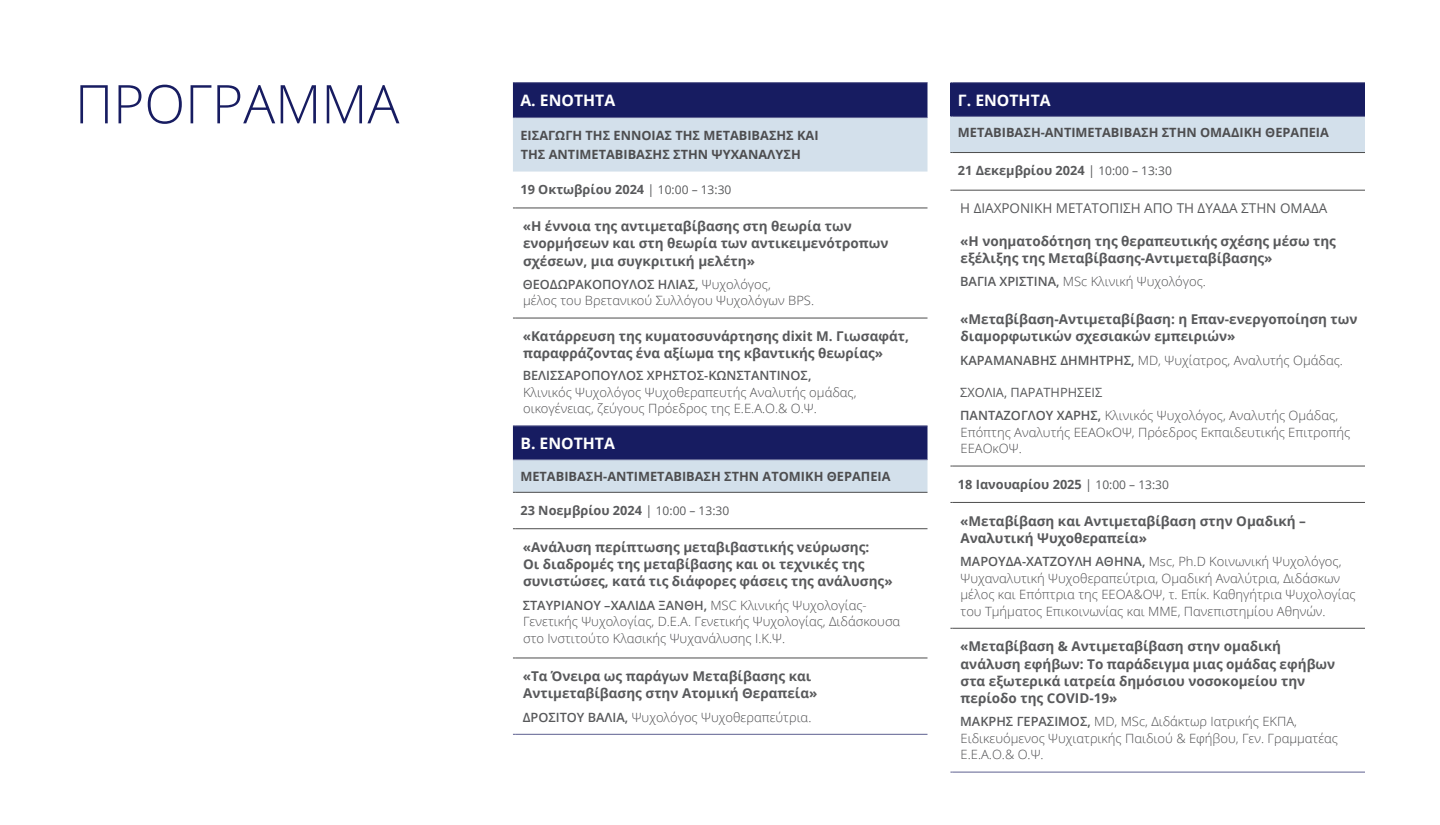
<style>
.page{position:relative;width:1440px;height:825px;background:#fff}
.page>*{position:absolute;margin:0;border:0;box-sizing:border-box;transform-origin:0 0}
.t1{font:300 53.4px "Open Sans";color:#171c61}
.t2{font:700 15.75px "Open Sans";color:#fff}
.t3{font:700 13.5px/17.2px "Open Sans";color:#58595b}
.t4{font:13.5px "Open Sans";color:#58595b}
.t5{font:300 12.75px/16.5px "Open Sans";color:#4d4d4f}
.t6{font:700 12.75px/18.8px "Open Sans";color:#4d4d4f}
.t7{font:700 12.75px "Open Sans";color:#58595b}
.t8{font:600 12.75px "Open Sans";color:#58595b}
.s1{font-weight:400}
.s2{font-weight:400;font-size:12px}
.s3{font-weight:600;color:#58595b}
.s4{font-weight:400;color:#58595b}
</style>
<div class="page">
<div style="left:513px;top:83px;width:415px;height:34px;background:#171c61"></div>
<svg style="left:513px;top:118px;width:415px;height:374px"></svg>
<hr style="left:515px;top:208px;width:413px;height:1px;background:#4d4d4d">
<hr style="left:515px;top:318px;width:413px;height:1px;background:#4d4d4d">
<hr style="left:515px;top:529px;width:413px;height:1px;background:#4d4d4d">
<hr style="left:515px;top:658px;width:413px;height:1px;background:#4d4d4d">
<hr style="left:515px;top:492px;width:413px;height:1px;background:#4d4d4d">
<hr style="left:515px;top:82px;width:413px;height:1px;background:#5d6090">
<hr style="left:515px;top:117px;width:413px;height:1px;background:#5d6090">
<hr style="left:515px;top:426px;width:413px;height:1px;background:#5d6090">
<hr style="left:515px;top:460px;width:413px;height:1px;background:#5d6090">
<hr style="left:515px;top:734px;width:413px;height:1px;background:#5d6090">
<div style="left:950px;top:83px;width:415px;height:33px;background:#171c61"></div>
<div style="left:950px;top:116px;width:415px;height:37px;background:#d3e0eb"></div>
<hr style="left:953px;top:502px;width:412px;height:1px;background:#4d4d4d">
<hr style="left:953px;top:628px;width:412px;height:1px;background:#4d4d4d">
<hr style="left:953px;top:190px;width:412px;height:1px;background:#4d4d4d">
<hr style="left:953px;top:152px;width:412px;height:1px;background:#4d4d4d">
<hr style="left:953px;top:466px;width:412px;height:1px;background:#4d4d4d">
<hr style="left:953px;top:82px;width:412px;height:1px;background:#5d6090">
<hr style="left:953px;top:116px;width:412px;height:1px;background:#5d6090">
<hr style="left:953px;top:772px;width:412px;height:1px;background:#5d6090">
<h1 class="t1" style="left:75px;top:67px;width:326px">ΠΡΌΓΡΑΜΜΑ</h1>
<p class="t2" style="left:520px;top:89px;width:96px">Α. ΕΝΌΤΗΤΑ</p>
<p class="t6" style="left:520px;top:126px;width:300px">ΕΙΣΑΓΩΓΉ ΤΗΣ ΈΝΝΟΙΑΣ ΤΗΣ ΜΕΤΑΒΊ ΒΑΣΗΣ ΚΑΙ<br>ΤΗ Σ ΑΝΤΙΜΕΤΑΒΊ ΒΑΣΗ Σ ΣΤΗ Ν ΨΥΧΑΝΆΛΥΣΗ</p>
<p class="t7" style="left:520px;top:180px;width:212px">19 Οκτωβρίου 2024 <span class="s1">|</span> <span class="s2">10:00 – 13:30</span></p>
<p class="t3" style="left:523px;top:217px;width:367px">«Η έννοια της αντιμεταβίβασης στη θεωρία των ενορμήσεων και στη θεωρία των αντικειμενότροπων σχέσεων, μια συγκριτική μελέτη»</p>
<p class="t5" style="left:523px;top:276px;width:293px"><span class="s3">ΘΕΟΔΩΡΑΚΌΠΟΥΛΟΣ ΗΛΊΑΣ,</span> Ψυχολόγος,<br>μέλος του Βρετανικού Συλλόγου Ψυχολόγων BPS.</p>
<p class="t3" style="left:523px;top:327px;width:388px">«Κατάρρευση της κυματοσυνάρτησης dixit Μ. Γιωσαφάτ, παραφράζοντας ένα αξίωμα της κβαντικής θεωρίας»</p>
<p class="t8" style="left:523px;top:367px;width:290px">ΒΕΛΙ ΣΣΑΡΌΠΟΥΛΟΣ ΧΡΉ ΣΤΟΣ-ΚΩΝΣΤΑΝΤΊΝΟΣ,</p>
<p class="t5" style="left:523px;top:383px;width:335px">Κλινικός Ψυχολόγος Ψυχοθεραπευτής Αναλυτής ομάδας, οικογένειας, ζεύγους Πρόεδρος της Ε.Ε.Α.Ο.&amp; Ο.Ψ.</p>
<p class="t2" style="left:520px;top:432px;width:96px">Β. ΕΝΌΤΗΤΑ</p>
<p class="t6" style="left:520px;top:466px;width:372px">ΜΕΤΑΒΊ ΒΑΣΗ-ΑΝΤΙΜΕΤΑΒΊ ΒΑΣΗ ΣΤΗ Ν ΑΤΟΜΙΚΉ ΘΕΡΑΠΕΊΑ</p>
<p class="t7" style="left:520px;top:501px;width:210px">23 Νοεμβρίου 2024 <span class="s1">|</span> <span class="s2">10:00 – 13:30</span></p>
<p class="t3" style="left:523px;top:538px;width:371px">«Ανάλυση περίπτωσης μεταβιβαστικής νεύρωσης:<br>Οι διαδρομές της μεταβίβασης και οι τεχνικές της συνιστώσες, κατά τις διάφορες φάσεις της ανάλυσης»</p>
<p class="t5" style="left:523px;top:596px;width:379px"><span class="s3">ΣΤΑΥΡΙΑΝΟΎ –ΧΑΛΊΔΑ ΞΑΝΘΉ ,</span> MSC Κλινικής Ψυχολογίας-<br>Γενετικής Ψυχολογίας, D.E.A. Γενετικής Ψυχολογίας, Διδάσκουσα στο Ινστιτούτο Κλασικής Ψυχανάλυσης Ι.Κ.Ψ.</p>
<p class="t3" style="left:523px;top:667px;width:296px">«Τα Όνειρα ως παράγων Μεταβίβασης και<br>Αντιμεταβίβασης στην Ατομική Θεραπεία»</p>
<p class="t5" style="left:523px;top:708px;width:290px"><span class="s3">ΔΡΟΣΊΤΟΥ ΒΆΛΙΑ,</span> Ψυχολόγος Ψυχοθεραπεύτρια.</p>
<p class="t2" style="left:958px;top:89px;width:94px">Γ. ΕΝΌΤΗΤΑ</p>
<p class="t6" style="left:958px;top:123px;width:373px">ΜΕΤΑΒΊ ΒΑΣΗ-ΑΝΤΙΜΕΤΑΒΊ ΒΑΣΗ ΣΤΗ Ν ΟΜΑΔΙΚΉ ΘΕΡΑΠΕΊΑ</p>
<p class="t7" style="left:958px;top:161px;width:215px">21 Δεκεμβρίου 2024 <span class="s1">|</span> <span class="s2">10:00 – 13:30</span></p>
<p class="t4" style="left:960px;top:199px;width:369px">Η ΔΙΑΧΡΟΝΙΚΉ ΜΕΤΑΤΌΠΙΣΗ ΑΠΌ ΤΗ ΔΥΆΔΑ ΣΤΗ Ν ΟΜΆΔΑ</p>
<p class="t3" style="left:960px;top:232px;width:377px">«Η νοηματοδότηση της θεραπευτικής σχέσης μέσω της εξέλιξης της Μεταβίβασης-Αντιμεταβίβασης»</p>
<p class="t5" style="left:960px;top:273px;width:247px"><span class="s3">ΒΆΓΙΑ ΧΡΙ ΣΤΊΝΑ,</span> MSc Κλινική Ψυχολόγος.</p>
<p class="t3" style="left:960px;top:310px;width:399px">«Μεταβίβαση-Αντιμεταβίβαση: η Επαν-ενεργοποίηση των διαμορφωτικών σχεσιακών εμπειριών»</p>
<p class="t5" style="left:960px;top:351px;width:384px"><span class="s3">ΚΑΡΑΜΑΝΆΒΗΣ ΔΗΜΉΤΡΗΣ,</span> MD, Ψυχίατρος, Αναλυτής Ομάδας.</p>
<p class="t5" style="left:960px;top:380px;width:379px;line-height:23.2px"><span class="s4">ΣΧΌΛΙΑ, ΠΑΡΑΤΗ ΡΉΣΕΙΣ<br></span><span class="s3">ΠΑΝΤΑΖΌΓΛΟΥ ΧΆΡΗΣ,</span> Κλινικός Ψυχολόγος, Αναλυτής Ομάδας,</p>
<p class="t5" style="left:961px;top:424px;width:391px">Επόπτης Αναλυτής ΕΕΑΟκΟΨ, Πρόεδρος Εκπαιδευτικής Επιτροπής<br>ΕΕΑΟκΟΨ.</p>
<p class="t7" style="left:958px;top:475px;width:213px">18 Ιανουαρίου 2025 <span class="s1">|</span> <span class="s2">10:00 – 13:30</span></p>
<p class="t3" style="left:960px;top:512px;width:347px">«Μεταβίβαση και Αντιμεταβίβαση στην Ομαδική –<br>Αναλυτική Ψυχοθεραπεία»</p>
<p class="t5" style="left:960px;top:553px;width:397px"><span class="s3">ΜΑΡΟΎΔΑ-ΧΑΤΖΟΎΛΗ ΑΘΗΝΆ,</span> Msc, Ph.D Κοινωνική Ψυχολόγος, Ψυχαναλυτική Ψυχοθεραπεύτρια, Ομαδική Αναλύτρια, Διδάσκων μέλος και Επόπτρια της ΕΕΟΑ&amp;ΟΨ, τ. Επίκ. Καθηγήτρια Ψυχολογίας του Τμήματος Επικοινωνίας και ΜΜΕ, Πανεπιστημίου Αθηνών.</p>
<p class="t3" style="left:960px;top:637px;width:377px">«Μεταβίβαση &amp; Αντιμεταβίβαση στην ομαδική ανάλυση εφήβων: Το παράδειγμα μιας ομάδας εφήβων στα εξωτερικά ιατρεία δημόσιου νοσοκομείου την περίοδο της COVID-19»</p>
<p class="t5" style="left:960px;top:713px;width:379px"><span class="s3">ΜΑΚΡΉΣ ΓΕΡΆΣΙ ΜΟΣ,</span> MD, MSc, Διδάκτωρ Ιατρικής ΕΚΠΑ,<br>Ειδικευόμενος Ψυχιατρικής Παιδιού &amp; Εφήβου, Γεν. Γραμματέας<br>Ε.Ε.Α.Ο.&amp; Ο.Ψ.</p>
</div>
